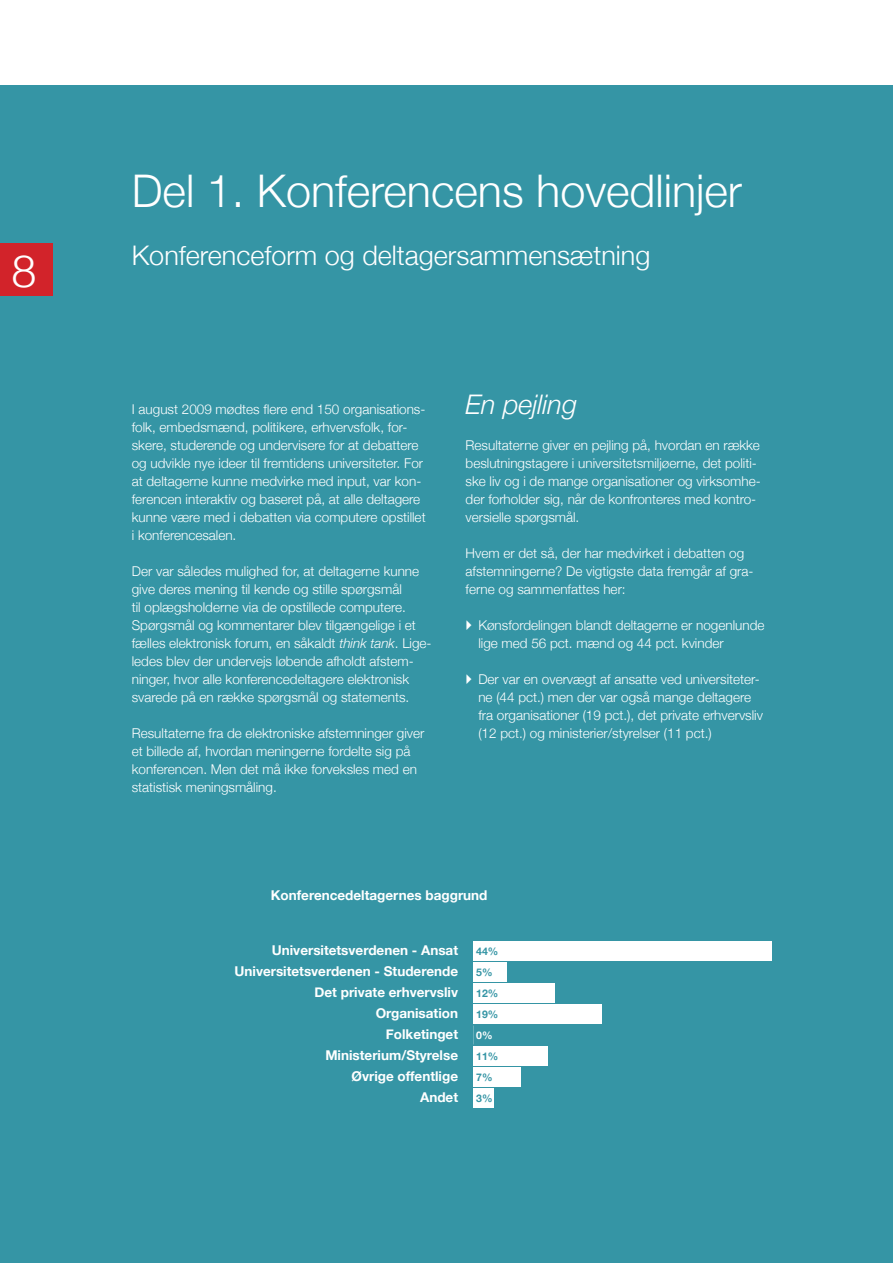
<style>
.page{position:relative;width:893px;height:1263px;background:#fff}
.page>*{position:absolute;margin:0;border:0;box-sizing:border-box;transform-origin:0 0}
.t1{font:300 45px "Helvetica Neue";color:#fff}
.t2{font:300 27px "Helvetica Neue";color:#fff}
.t3{font:italic 300 27px "Helvetica Neue";color:#fff}
.t4{font:300 13.5px/18px "Helvetica Neue";color:#fff}
.t5{font:700 13.5px/21px "Helvetica Neue";color:#fff;text-align:right}
.t6{font:700 10.5px/21px "Helvetica Neue";color:#3595a5}
.t7{font:700 10.5px "Helvetica Neue";color:#fff}
.s1{font-style:italic}
</style>
<div class="page">
<div style="left:0;top:85px;width:893px;height:1178px;background:#3595a5"></div>
<div style="left:473px;top:1089px;width:21px;height:19px;background:#fff"></div>
<div style="left:473px;top:1068px;width:48px;height:19px;background:#fff"></div>
<div style="left:473px;top:1047px;width:75px;height:19px;background:#fff"></div>
<div style="left:473px;top:1004px;width:129px;height:19px;background:#fff"></div>
<div style="left:473px;top:983px;width:82px;height:19px;background:#fff"></div>
<div style="left:473px;top:962px;width:34px;height:19px;background:#fff"></div>
<div style="left:473px;top:941px;width:298px;height:19px;background:#fff"></div>
<div style="left:0;top:244px;width:53px;height:52px;background:#d2232a"></div>
<h1 class="t1" style="left:11px;top:244px;width:27px">8</h1>
<h1 class="t1" style="left:132px;top:163px;width:612px">Del 1. Konferencens hovedlinjer</h1>
<h2 class="t2" style="left:132px;top:239px;width:520px">Konferenceform og deltagersammensætning</h2>
<p class="t4" style="left:132px;top:400px;width:295px">I august 2009 mødtes flere end 150 organisations&shy;folk, embedsmænd, politikere, erhvervsfolk, for&shy;skere, studerende og undervisere for at debattere og udvikle nye ideer til fremtidens universiteter. For at deltagerne kunne medvirke med input, var kon&shy;ferencen interaktiv og baseret på, at alle deltagere kunne være med i debatten via computere opstillet i konferencesalen.</p>
<p class="t4" style="left:132px;top:562px;width:301px">Der var således mulighed for, at deltagerne kunne give deres mening til kende og stille spørgsmål<br>til oplægsholderne via de opstillede computere.<br>Spørgsmål og kommentarer blev tilgængelige i et fælles elektronisk forum, en såkaldt <span class="s1">think tank</span>. Lige&shy;ledes blev der undervejs løbende afholdt afstem&shy;ninger, hvor alle konferencedeltagere elektronisk svarede på en række spørgsmål og statements.</p>
<p class="t4" style="left:132px;top:724px;width:294px">Resultaterne fra de elektroniske afstemninger giver et billede af, hvordan meningerne fordelte sig på konferencen. Men det må ikke forveksles med en statistisk meningsmåling.</p>
<h2 class="t3" style="left:466px;top:388px;width:113px">En pejling</h2>
<p class="t4" style="left:466px;top:436px;width:297px">Resultaterne giver en pejling på, hvordan en række beslutningstagere i universitetsmiljøerne, det politi&shy;ske liv og i de mange organisationer og virksomhe&shy;der forholder sig, når de konfronteres med kontro&shy;versielle spørgsmål.</p>
<p class="t4" style="left:466px;top:544px;width:289px">Hvem er det så, der har medvirket i debatten og afstemningerne? De vigtigste data fremgår af gra&shy;ferne og sammenfattes her:</p>
<p class="t4" style="left:478px;top:616px;width:288px">Kønsfordelingen blandt deltagerne er nogenlunde lige med 56 pct. mænd og 44 pct. kvinder</p>
<p class="t4" style="left:478px;top:670px;width:286px">Der var en overvægt af ansatte ved universiteter&shy;ne (44 pct.) men der var også mange deltagere fra organisationer (19 pct.), det private erhvervsliv (12 pct.) og ministerier/styrelser (11 pct.)</p>
<p class="t5" style="left:271px;top:884px;width:218px">Konferencedeltagernes baggrund</p>
<p class="t5" style="left:235px;top:939px;width:225px">Universitetsverdenen - Ansat<br>Universitetsverdenen - Studerende<br>Det private erhvervsliv<br>Organisation<br>Folketinget<br>Ministerium/Styrelse<br>Øvrige offentlige<br>Andet</p>
<p class="t6" style="left:476px;top:941px;width:24px">44%<br>5%<br>12%<br>19%</p>
<p class="t7" style="left:476px;top:1029px;width:18px">0%</p>
<p class="t6" style="left:476px;top:1046px;width:24px">11%<br>7%<br>3%</p>
</div>
